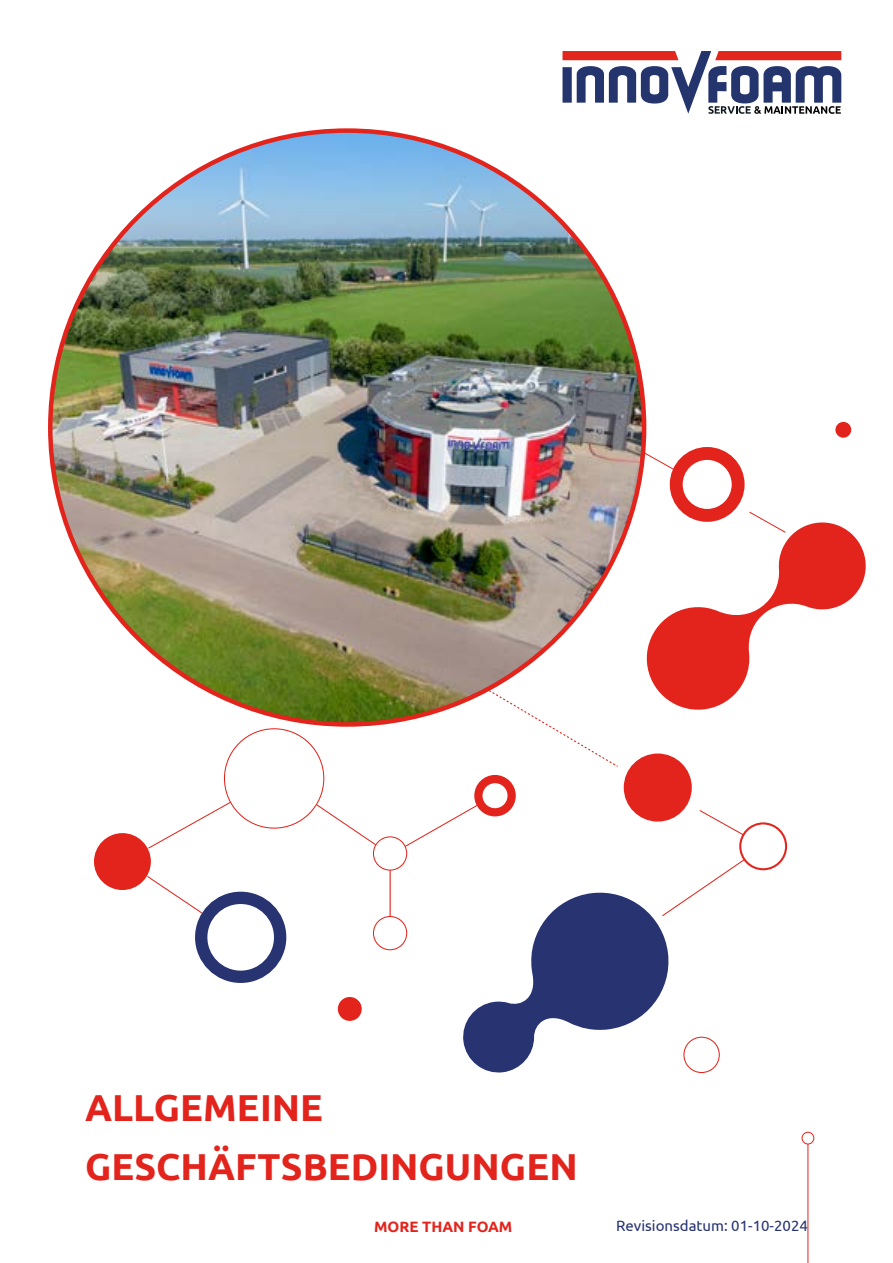
<style>
.page{position:relative;width:893px;height:1263px;background:#fff}
.page>*{position:absolute;margin:0;border:0;box-sizing:border-box;transform-origin:0 0}
.t1{font:700 37.5px/59.4px "Ubuntu";color:#e2241c}
.t2{font:15px "Ubuntu";color:#283371}
.t3{font:700 15px "Ubuntu";color:#e2241c}
</style>
<div class="page">
<svg style="left:562px;top:51px;width:279px;height:63px"></svg>
<hr style="left:808px;top:1144px;width:1px;height:119px;background:#e2241c">
<div style="left:802px;top:1132px;width:12px;height:12px;border:1px solid #e2241c;border-radius:50%"></div>
<div style="left:92px;top:832px;width:60px;height:59px;background:#e2241c;border:2px solid #fff;border-radius:50%"></div>
<div style="left:373px;top:916px;width:34px;height:34px;border:1px solid #e2241c;border-radius:50%"></div>
<div style="left:474px;top:775px;width:42px;height:41px;border:8px solid #e2241c;border-radius:50%"></div>
<svg style="left:147px;top:801px;width:85px;height:49px"></svg>
<svg style="left:146px;top:875px;width:63px;height:43px"></svg>
<svg style="left:315px;top:803px;width:62px;height:43px"></svg>
<svg style="left:404px;top:803px;width:75px;height:45px"></svg>
<div style="left:739px;top:822px;width:48px;height:48px;border:2px solid #e2241c;border-radius:50%"></div>
<div style="left:622px;top:752px;width:71px;height:71px;background:#e2241c;border:2px solid #fff;border-radius:50%"></div>
<hr style="left:390px;top:870px;width:1px;height:46px;background:#e2241c">
<svg style="left:699px;top:810px;width:46px;height:26px"></svg>
<svg style="left:477px;top:683px;width:141px;height:84px"></svg>
<div style="left:336px;top:995px;width:27px;height:27px;background:#e2241c;border:2px solid #fff;border-radius:50%"></div>
<svg style="left:463px;top:858px;width:283px;height:215px"></svg>
<div style="left:195px;top:892px;width:91px;height:91px;border:12px solid #283371;border-radius:50%"></div>
<div style="left:373px;top:836px;width:34px;height:35px;border:1px solid #e2241c;border-radius:50%"></div>
<div style="left:670px;top:447px;width:75px;height:75px;border:13px solid #e2241c;border-radius:50%"></div>
<svg style="left:643px;top:422px;width:32px;height:48px"></svg>
<div style="left:835px;top:422px;width:16px;height:16px;background:#e2241c;border-radius:50%"></div>
<svg style="left:646px;top:511px;width:220px;height:199px"></svg>
<img style="left:50px;top:131px;width:594px;height:593px;border-radius:297px">
<p class="t1" style="left:85px;top:1077px;width:494px">ALLGEMEINE<br>GESCHÄFTSBEDINGUNGEN</p>
<p class="t3" style="left:374px;top:1218px;width:140px">MORE THAN FOAM</p>
<p class="t2" style="left:616px;top:1217px;width:193px">Revisionsdatum: 01-10-2024</p>
</div>
